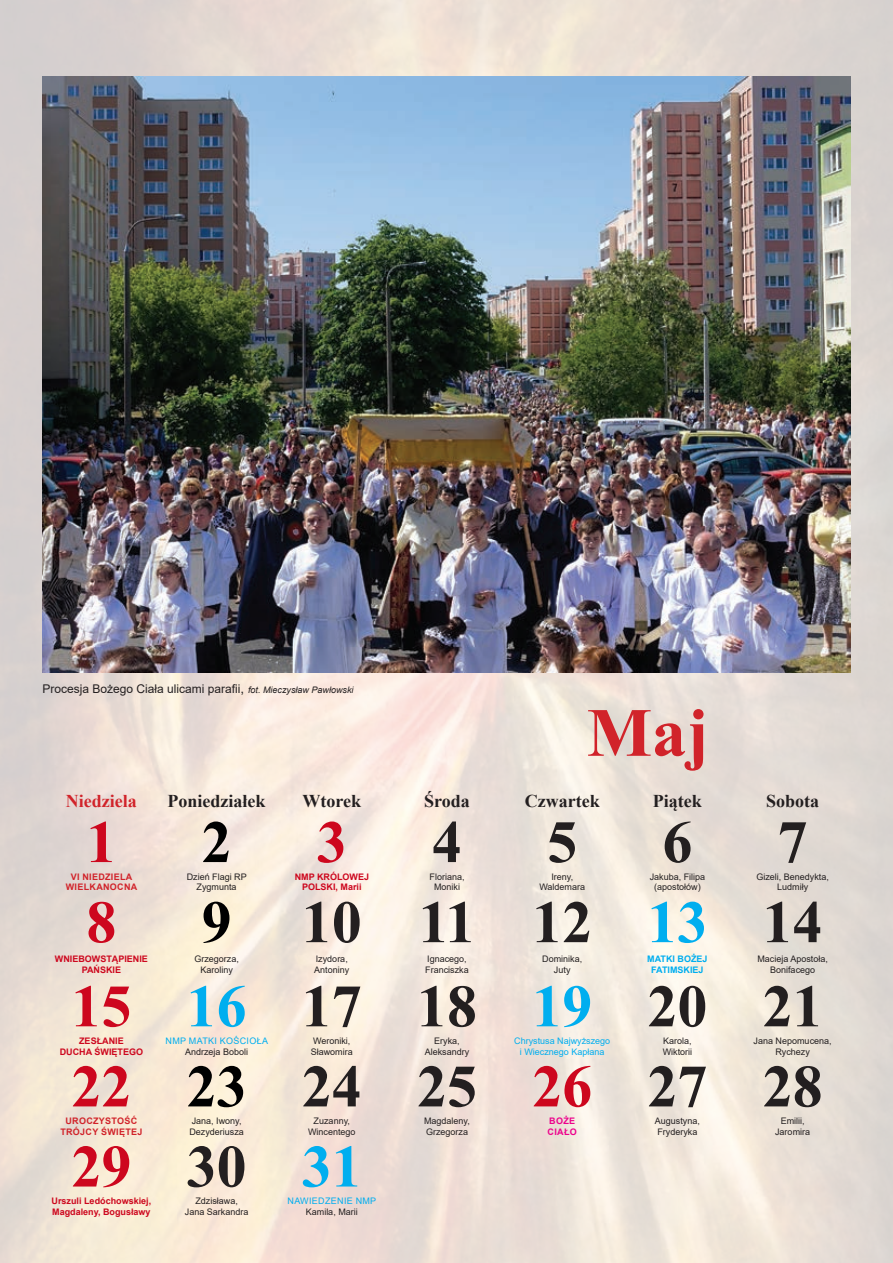
<style>
.page{position:relative;width:893px;height:1263px;background:#fff}
.page>*{position:absolute;margin:0;border:0;box-sizing:border-box;transform-origin:0 0}
.t1{font:700 69px "Times New Roman";color:#d1232a}
.t2{font:700 60px "Times New Roman";color:#231f20}
.t3{font:700 60px "Times New Roman";color:#cd071e}
.t4{font:700 60px "Times New Roman";color:#000}
.t5{font:700 18px "Times New Roman";color:#231f20}
.t6{font:700 18px "Times New Roman";color:#d1232a}
.t7{font:12px "Arial";color:#231f20}
.t8{font:9px/10.8px "Arial";color:#231f20;text-align:center}
.t9{font:700 9px/10.8px "Arial";color:#cd071e}
.t10{font:9px/10.8px "Arial";color:#00aeef;text-align:center}
.t11{font:700 9px/10.8px "Arial";letter-spacing:.035em;color:#d1232a;text-align:center}
.t12{font:700 9px/10.8px "Arial";color:#00aeef;text-align:center}
.t13{font:700 9px/10.8px "Arial";color:#ed028c}
.s1{font-size:13.5px}
.s2{font-style:italic;font-size:9px}
.s3{color:#000}
.s4{color:#00aeef}
.s5{color:#cd071e}
.s6{color:#231f20}
</style>
<div class="page">
<img style="left:0;top:0;width:893px;height:1263px">
<img style="left:43px;top:77px;width:807px;height:595px">
<h3 class="t7" style="left:43px;top:680px;width:313px">Procesja Bożego Ciała ulicami parafii<span class="s1">,</span> <span class="s2">fot. Mieczysław Pawłowski</span></h3>
<h1 class="t1" style="left:587px;top:683px;width:124px">Maj</h1>
<h3 class="t6" style="left:66px;top:788px;width:72px">Niedziela</h3>
<h3 class="t5" style="left:168px;top:788px;width:100px">Poniedziałek</h3>
<h3 class="t5" style="left:302px;top:788px;width:60px">Wtorek</h3>
<h3 class="t5" style="left:424px;top:788px;width:47px">Środa</h3>
<h3 class="t5" style="left:525px;top:788px;width:76px">Czwartek</h3>
<h3 class="t5" style="left:653px;top:788px;width:50px">Piątek</h3>
<h3 class="t5" style="left:766px;top:788px;width:55px">Sobota</h3>
<h2 class="t3" style="left:86px;top:799px;width:31px">1</h2>
<h2 class="t4" style="left:202px;top:799px;width:31px">2</h2>
<h2 class="t3" style="left:317px;top:799px;width:31px">3</h2>
<h2 class="t2" style="left:432px;top:799px;width:31px">4</h2>
<h2 class="t2" style="left:547px;top:799px;width:31px">5</h2>
<h2 class="t2" style="left:662px;top:799px;width:31px">6</h2>
<h2 class="t2" style="left:778px;top:799px;width:31px">7</h2>
<p class="t11" style="left:66px;top:871px;width:73px">VI Ni edziela<br>Wielkanocna</p>
<p class="t8" style="left:187px;top:871px;width:62px">Dzień Flagi RP<br>Zygmunta</p>
<p class="t9" style="left:295px;top:871px;width:37px">NM P KRÓLO</p>
<p class="t9" style="left:302px;top:871px;width:68px;text-indent:47px">WEJ<br>POLSKI, Marii</p>
<p class="t8" style="left:430px;top:871px;width:37px">Floriana,<br>Moniki</p>
<p class="t8" style="left:539px;top:871px;width:47px">Ireny,<br>Waldemara</p>
<p class="t8" style="left:650px;top:871px;width:57px">Jakuba, Filipa (apostołów)</p>
<p class="t8" style="left:756px;top:871px;width:74px">Gizeli, Benedykta,<br>Ludmiły</p>
<h2 class="t3" style="left:86px;top:879px;width:31px">8</h2>
<h2 class="t2" style="left:202px;top:879px;width:622px"><span class="s3">9</span> 10 11 12 <span class="s4">13</span> 14</h2>
<p class="t9" style="left:55px;top:953px;width:53px">WNIEBOWSTĄ</p>
<p class="t9" style="left:82px;top:953px;width:67px;text-indent:37px">PIENIE<br>PAŃSKIE</p>
<p class="t8" style="left:194px;top:953px;width:46px">Grzegorza,<br>Karoliny</p>
<p class="t8" style="left:314px;top:953px;width:37px;text-align:left">Izydora,<br>Antoniny</p>
<p class="t8" style="left:425px;top:953px;width:45px;text-align:left">Ignacego,<br>Franciszka</p>
<p class="t8" style="left:542px;top:953px;width:42px">Dominika,<br>Juty</p>
<p class="t12" style="left:647px;top:953px;width:58px">MATKI BOŻEJ<br>FATIMSKIEJ</p>
<p class="t8" style="left:757px;top:953px;width:72px">Macieja Apostoła,<br>Bonifacego</p>
<h2 class="t2" style="left:71px;top:963px;width:753px"><span class="s5">15</span> <span class="s4">16</span> 17 18 <span class="s4">19</span> 20 21</h2>
<p class="t9" style="left:79px;top:1035px;width:7px">ZES</p>
<p class="t9" style="left:97px;top:1035px;width:27px">ŁANIE</p>
<p class="t9" style="left:60px;top:1046px;width:8px">DUCH</p>
<p class="t9" style="left:86px;top:1046px;width:39px">A ŚWIĘTEGO</p>
<p class="t10" style="left:166px;top:1035px;width:37px">NMP Matki</p>
<p class="t10" style="left:220px;top:1035px;width:14px">Kościoła</p>
<p class="t8" style="left:185px;top:1046px;width:65px">Andrzeja Boboli</p>
<p class="t8" style="left:311px;top:1035px;width:44px;text-align:left">Weroniki,<br>Sławomira</p>
<p class="t8" style="left:425px;top:1035px;width:46px">Eryka,<br>Aleksandry</p>
<p class="t10" style="left:514px;top:1035px;width:98px">Chrystusa Najwyższego i Wiecznego Kapłana</p>
<p class="t8" style="left:663px;top:1035px;width:31px;text-align:left">Karola,<br>Wiktorii</p>
<p class="t8" style="left:754px;top:1035px;width:80px">Jana Nepomucena,<br>Rychezy</p>
<h2 class="t2" style="left:71px;top:1043px;width:753px"><span class="s5">22</span> <span class="s3">23</span> 24 25 <span class="s5">26</span> 27 28</h2>
<p class="t11" style="left:65px;top:1115px;width:8px">UROCZ</p>
<p class="t11" style="left:99px;top:1115px;width:40px">ystość</p>
<p class="t11" style="left:60px;top:1126px;width:27px">TRÓJCY</p>
<p class="t11" style="left:101px;top:1126px;width:31px">ŚWIĘTEJ</p>
<p class="t8" style="left:189px;top:1115px;width:56px;text-align:left">Jana, Iwony,<br>Dezyderiusza</p>
<p class="t8" style="left:308px;top:1115px;width:49px">Zuzanny,<br>Wincentego</p>
<p class="t8" style="left:424px;top:1115px;width:47px;text-align:left">Magdaleny,<br>Grzegorza</p>
<p class="t13" style="left:548px;top:1115px;width:29px">Boże<br>Ciał</p>
<p class="t13" style="left:570px;top:1126px;width:9px">o</p>
<p class="t8" style="left:655px;top:1115px;width:47px;text-align:left">Augustyna,<br>Fryderyka</p>
<p class="t8" style="left:775px;top:1115px;width:37px">Emilii,<br>Jaromira</p>
<h2 class="t3" style="left:71px;top:1123px;width:292px">29 <span class="s6">30</span> <span class="s4">31</span></h2>
<p class="t9" style="left:52px;top:1196px;width:101px">Urszuli Ledóchowskiej,<br>Magdaleny, Bogusławy</p>
<p class="t8" style="left:185px;top:1195px;width:65px">Zdzisława,<br>Jana Sarkandra</p>
<p class="t10" style="left:287px;top:1195px;width:14px">Nawiedzenie</p>
<p class="t10" style="left:356px;top:1195px;width:22px">NMP</p>
<p class="t8" style="left:306px;top:1206px;width:54px">Kamila, Marii</p>
</div>
